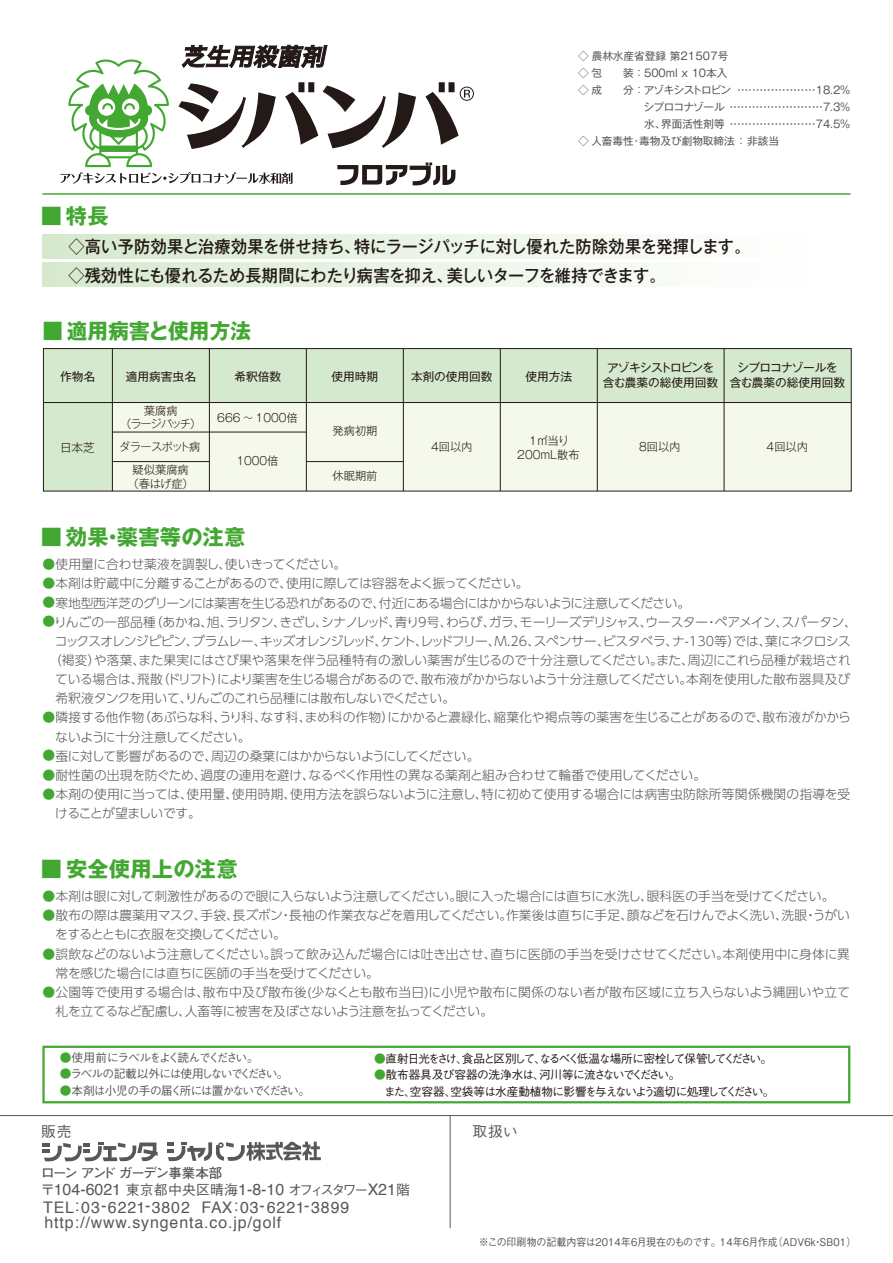
<style>
.page{position:relative;width:893px;height:1263px;background:#fff}
.page>*{position:absolute;margin:0;border:0;box-sizing:border-box;transform-origin:0 0}
.t1{font:700 21.3px "Gothic MB101 Pro";letter-spacing:.01em;color:#42a832}
.t2{font:500 16.95px/28.7px "Gothic MB101 Pro";letter-spacing:-.01em;color:#231916;scale:.95 1}
.t3{font:15.9px/15.1px "Helvetica";letter-spacing:.055em;color:#595857}
.t4{font:500 14.85px "Gothic BBB Pro";color:#595857}
.t5{font:500 14.1px "Gothic BBB Pro";color:#595857}
.t6{font:700 13.5px "Futo Go B101 Pro";letter-spacing:-.095em;color:#595857}
.t7{font:300 12.75px/19.2px "UD Shin Go Pro";letter-spacing:-.02em;color:#595857}
.t8{font:300 12.75px "UD Shin Go Pro";letter-spacing:-.05em;color:#595857}
.t9{font:300 12.75px/19.2px "UD Shin Go Pro";letter-spacing:.005em;color:#595857}
.t10{font:300 12.75px "UD Shin Go Pro";letter-spacing:-.045em;color:#595857}
.t11{font:500 11.7px/16.5px "Gothic BBB Pro";letter-spacing:-.06em;color:#231916}
.t12{font:500 11.7px "Gothic BBB Pro";letter-spacing:-.115em;color:#595857}
.t13{font:500 11.7px "Gothic BBB Pro";letter-spacing:-.15em;color:#231916}
.t14{font:11.7px "Gothic MB101 Pro";color:#231916}
.t15{font:500 11.7px "Gothic BBB Pro";letter-spacing:-.09em;color:#595857}
.t16{font:11.7px/14.9px "Gothic MB101 Pro";letter-spacing:-.045em;color:#231916;text-align:center}
.t17{font:11.7px/14.9px "Gothic MB101 Pro";letter-spacing:-.025em;color:#231916;text-align:center}
.t18{font:300 11.7px "Gothic MB101 Pro";color:#231916}
.t19{font:300 11.25px/13.5px "Gothic MB101 Pro";color:#231916;text-align:center}
.t20{font:300 11.25px/23px "Gothic MB101 Pro";letter-spacing:-.045em;color:#231916;text-align:center}
.t21{font:300 11.25px/13.5px "Gothic MB101 Pro";letter-spacing:-.1em;color:#231916;text-align:center}
.t22{font:10.65px/17px "Gothic MB101 Pro";color:#595857}
.t23{font:500 10.65px "Gothic BBB Pro";letter-spacing:.01em;color:#595857;scale:.94 1}
.t24{font:10.65px "Gothic MB101 Pro";letter-spacing:-.08em;color:#595857}
.t25{font:10.65px "Gothic MB101 Pro";letter-spacing:-.045em;color:#595857}
.t26{font:10.65px "Gothic MB101 Pro";letter-spacing:-.075em;color:#595857}
.s1{color:#42a832}
.s2{font-family:"Helvetica";font-weight:400;font-size:15.9px}
</style>
<div class="page">
<hr style="left:450px;top:1115px;width:1px;height:113px;background:#595857">
<hr style="left:0;top:1115px;width:893px;height:1px;background:#595857">
<svg style="left:43px;top:1142px;width:115px;height:19px"></svg>
<svg style="left:167px;top:1141px;width:154px;height:20px"></svg>
<svg style="left:42px;top:1046px;width:808px;height:57px"></svg>
<hr style="left:42px;top:193px;width:808px;height:2px;background:#42a932">
<div style="left:43px;top:234px;width:807px;height:24px;background:linear-gradient(to right,#d6e9ce,#fff)"></div>
<div style="left:43px;top:262px;width:807px;height:25px;background:linear-gradient(to right,#d6e9ce,#fff)"></div>
<div style="left:112px;top:385px;width:739px;height:106px;background:#f5f9ec"></div>
<div style="left:43px;top:348px;width:808px;height:54px;background:#d5e9ce"></div>
<div style="left:43px;top:349px;width:70px;height:142px;background:#d5e9ce"></div>
<div style="left:43px;top:348px;width:808px;height:143px;border:1px solid #231916"></div>
<hr style="left:43px;top:402px;width:808px;height:1px;background:#231916">
<hr style="left:724px;top:349px;width:1px;height:142px;background:#231916">
<hr style="left:597px;top:349px;width:1px;height:142px;background:#231916">
<hr style="left:500px;top:349px;width:1px;height:142px;background:#231916">
<hr style="left:403px;top:349px;width:1px;height:142px;background:#231916">
<hr style="left:306px;top:349px;width:1px;height:142px;background:#231916">
<hr style="left:209px;top:349px;width:1px;height:142px;background:#231916">
<hr style="left:112px;top:349px;width:1px;height:142px;background:#231916">
<hr style="left:112px;top:432px;width:194px;height:1px;background:#231916">
<hr style="left:112px;top:461px;width:97px;height:1px;background:#231916">
<hr style="left:306px;top:461px;width:97px;height:1px;background:#231916">
<svg style="left:60px;top:45px;width:414px;height:140px"></svg>
<p class="t26" style="left:578px;top:47px;width:152px">◇ 農林水産省登録 第２１５０７号</p>
<p class="t22" style="left:578px;top:63px;width:25px">◇包◇成</p>
<p class="t22" style="left:623px;top:63px;width:106px">装：500ml x 10本入</p>
<p class="t24" style="left:623px;top:81px;width:229px">分：アゾキシストロビン・・・・・・・・・・・・・・・・・・・・・ 1 8.2%</p>
<p class="t25" style="left:643px;top:98px;width:208px">シプロコナゾール・・・・・・・・・・・・・・・・・・・・・・・・・7.3%</p>
<p class="t22" style="left:644px;top:114px;width:208px">水、界面活性剤等・・・・・・・・・・・・・・・・・・・・・・・74.5%</p>
<p class="t1" style="left:41px;top:198px;width:69px">■特長</p>
<p class="t22" style="left:578px;top:131px;width:202px">◇ 人畜毒性・毒物及び劇物取締法 ： 非該当</p>
<p class="t2" style="left:68px;top:230px;width:720px">◇高い予防効果と治療効果を併せ持ち、特にラージパッチに対し優れた防除効果を発揮します。◇残効性にも優れるため長期間にわたり病害を抑え、美しいターフを維持できます。</p>
<p class="t1" style="left:42px;top:313px;width:210px">■ 適用病害と使用方法</p>
<p class="t14" style="left:60px;top:366px;width:37px">作物名</p>
<p class="t14" style="left:126px;top:366px;width:72px">適用病害虫名</p>
<p class="t14" style="left:235px;top:366px;width:48px">希釈倍数</p>
<p class="t14" style="left:331px;top:366px;width:48px">使用時期</p>
<p class="t14" style="left:411px;top:366px;width:83px">本剤の使用回数</p>
<p class="t14" style="left:525px;top:366px;width:48px">使用方法</p>
<p class="t16" style="left:603px;top:359px;width:117px">アゾキシストロビンを含む農薬の総使用回数</p>
<p class="t17" style="left:730px;top:359px;width:117px">シプロコナゾールを<br>含む農薬の総使用回数</p>
<p class="t21" style="left:120px;top:402px;width:83px">葉腐病<br>（ラージパッチ）</p>
<p class="t19" style="left:217px;top:409px;width:82px">666 ～ 1000倍</p>
<p class="t19" style="left:333px;top:423px;width:46px">発病初期</p>
<p class="t19" style="left:431px;top:439px;width:43px">4回以内</p>
<p class="t19" style="left:639px;top:439px;width:43px">8回以内</p>
<p class="t19" style="left:767px;top:439px;width:43px">4回以内</p>
<p class="t19" style="left:517px;top:433px;width:64px">1㎡当り<br>200mL散布</p>
<p class="t20" style="left:119px;top:434px;width:83px">ダラースポット病疑似葉腐病</p>
<p class="t19" style="left:128px;top:475px;width:68px">（春はげ症）</p>
<p class="t18" style="left:60px;top:437px;width:36px">日本芝</p>
<p class="t19" style="left:236px;top:453px;width:44px">1000倍</p>
<p class="t19" style="left:333px;top:468px;width:46px">休眠期前</p>
<p class="t1" style="left:41px;top:519px;width:206px">■ 効果・薬害等の注意</p>
<p class="t7" style="left:42px;top:573px;width:488px"><span class="s1">●</span>本剤は貯蔵中に分離することがあるので、使用に際しては容器をよく振ってください。</p>
<p class="t10" style="left:42px;top:592px;width:649px"><span class="s1">●</span>寒地型西洋芝のグリーンには薬害を生じる恐れがあるので、付近にある場合にはかからないように注意してください。</p>
<p class="t8" style="left:42px;top:611px;width:816px"><span class="s1">●</span>りんごの一部品種（あかね、旭、ラリタン、きざし、シナノレッド、青り9号、わらび、ガラ、モーリーズデリシャス、ウースター・ペアメイン、スパータン、</p>
<p class="t8" style="left:55px;top:631px;width:797px">コックスオレンジピピン、ブラムレー、キッズオレンジレッド、ケント、レッドフリー、M.26、スペンサー、ビスタベラ、ナ-130等）では、葉にネクロシス</p>
<p class="t7" style="left:49px;top:650px;width:803px">（褐変）や落葉、また果実にはさび果や落果を伴う品種特有の激しい薬害が生じるので十分注意してください。また、周辺にこれら品種が栽培され</p>
<p class="t7" style="left:55px;top:669px;width:796px">ている場合は、飛散（ドリフト）により薬害を生じる場合があるので、散布液がかからないよう十分注意してください。本剤を使用した散布器具及び</p>
<p class="t7" style="left:55px;top:688px;width:401px">希釈液タンクを用いて、りんごのこれら品種には散布しないでください。</p>
<p class="t7" style="left:55px;top:707px;width:797px;text-indent:-13px"><span class="s1">●</span>隣接する他作物（あぶらな科、うり科、なす科、まめ科の作物）にかかると濃緑化、縮葉化や褐点等の薬害を生じることがあるので、散布液がかからないように十分注意してください。</p>
<p class="t7" style="left:42px;top:746px;width:439px"><span class="s1">●</span>蚕に対して影響があるので、周辺の桑葉にはかからないようにしてください。</p>
<p class="t7" style="left:42px;top:765px;width:665px"><span class="s1">●</span>耐性菌の出現を防ぐため、過度の連用を避け、なるべく作用性の異なる薬剤と組み合わせて輪番で使用してください。</p>
<p class="t7" style="left:55px;top:784px;width:797px;text-indent:-13px"><span class="s1">●</span>本剤の使用に当っては、使用量、使用時期、使用方法を誤らないように注意し、特に初めて使用する場合には病害虫防除所等関係機関の指導を受けることが望ましいです。</p>
<p class="t7" style="left:42px;top:554px;width:305px"><span class="s1">●</span>使用量に合わせ薬液を調製し、使いきってください。</p>
<p class="t1" style="left:41px;top:851px;width:198px">■ 安全使用上の注意</p>
<p class="t7" style="left:43px;top:886px;width:793px"><span class="s1">●</span>本剤は眼に対して刺激性があるので眼に入らないよう注意してください。眼に入った場合には直ちに水洗し、眼科医の手当を受けてください。</p>
<p class="t7" style="left:55px;top:905px;width:796px;text-indent:-13px"><span class="s1">●</span>散布の際は農薬用マスク、手袋、長ズボン・長袖の作業衣などを着用してください。作業後は直ちに手足、顔などを石けんでよく洗い、洗眼・うがいをするとともに衣服を交換してください。</p>
<p class="t7" style="left:56px;top:944px;width:796px;text-indent:-13px"><span class="s1">●</span>誤飲などのないよう注意してください。誤って飲み込んだ場合には吐き出させ、直ちに医師の手当を受けさせてください。本剤使用中に身体に異常を感じた場合には直ちに医師の手当を受けてください。</p>
<p class="t9" style="left:56px;top:982px;width:796px;text-indent:-13px"><span class="s1">●</span>公園等で使用する場合は、散布中及び散布後(少なくとも散布当日)に小児や散布に関係のない者が散布区域に立ち入らないよう縄囲いや立て札を立てるなど配慮し、人畜等に被害を及ぼさないよう注意を払ってください。</p>
<p class="t12" style="left:60px;top:1048px;width:260px"><span class="s1">●</span>使用前にラベルをよく読んでください。　　　　　</p>
<p class="t12" style="left:60px;top:1065px;width:230px"><span class="s1">●</span>ラベルの記載以外には使用しないでください。</p>
<p class="t15" style="left:60px;top:1081px;width:252px"><span class="s1">●</span>本剤は小児の手の届く所には置かないでください。</p>
<p class="t13" style="left:374px;top:1049px;width:400px"><span class="s1">●</span>直射日光をさけ、食品と区別して、なるべく低温な場所に密栓して保管してください。</p>
<p class="t11" style="left:374px;top:1065px;width:402px"><span class="s1">●</span>散布器具及び容器の洗浄水は、河川等に流さないでください。<br>　また、空容器、空袋等は水産動植物に影響を与えないよう適切に処理してください。</p>
<p class="t4" style="left:41px;top:1119px;width:32px">販売</p>
<p class="t4" style="left:472px;top:1119px;width:47px">取扱い</p>
<p class="t6" style="left:41px;top:1162px;width:183px">ローン アンド ガーデン事業本部</p>
<p class="t3" style="left:43px;top:1200px;width:308px">TEL:03-6221-3802 FAX:03-6221-3899 http://www.syngenta.co.jp/golf</p>
<p class="t5" style="left:41px;top:1178px;width:371px">〒<span class="s2">104-6021</span> 東京都中央区晴海<span class="s2">1-8-10</span> オフィスタワー<span class="s2">X21</span>階</p>
<p class="t23" style="left:479px;top:1233px;width:403px">※この印刷物の記載内容は2014年6月現在のものです。14年6月作成（ADV6k・SB01）</p>
</div>
